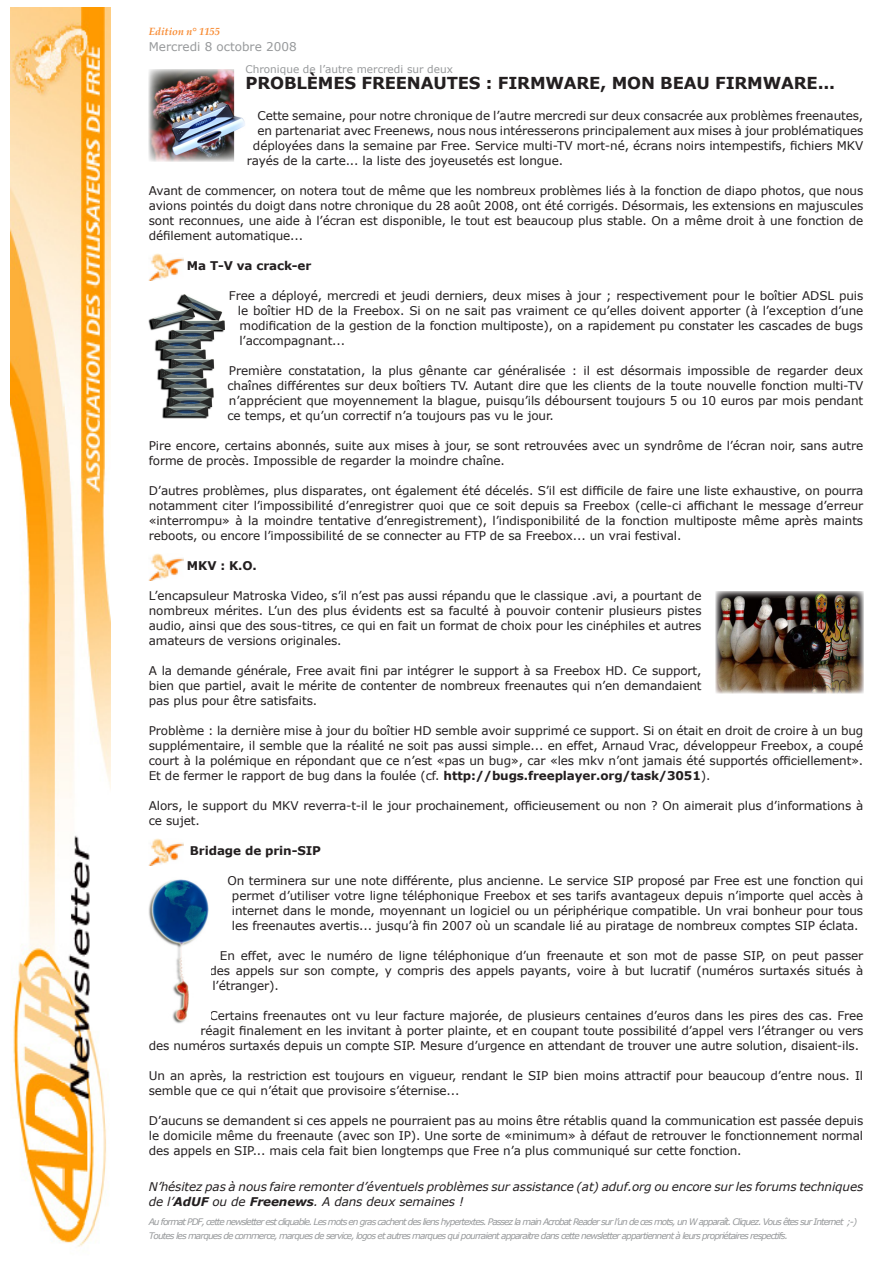
<style>
.page{position:relative;width:893px;height:1263px;background:#fff}
.page>*{position:absolute;margin:0;border:0;box-sizing:border-box;transform-origin:0 0}
.t1{font:700 16.5px "Verdana";letter-spacing:-.01em;color:#231f20}
.t2{font:12px/15px "Verdana";letter-spacing:-.01em;color:#231f20;text-align:justify}
.t3{font:italic 12px/15px "Verdana";letter-spacing:-.01em;color:#231f20}
.t4{font:700 12px "Verdana";letter-spacing:-.01em;color:#231f20}
.t5{font:12px "Verdana";color:#97999b}
.t6{font:10.5px "Verdana";color:#97999b}
.t7{font:italic 700 10.5px "Palatino Linotype";color:#f88b33}
.t8{font:italic 9px "Verdana";letter-spacing:-.1em;color:#97999b}
.s1{font-weight:700}
</style>
<div class="page">
<img style="left:11px;top:8px;width:100px;height:1239px">
<img style="left:149px;top:69px;width:96px;height:93px">
<img style="left:149px;top:253px;width:34px;height:27px">
<img style="left:149px;top:553px;width:34px;height:27px">
<img style="left:149px;top:839px;width:34px;height:27px">
<img style="left:149px;top:294px;width:76px;height:125px">
<img style="left:716px;top:591px;width:147px;height:102px">
<img style="left:149px;top:879px;width:60px;height:144px">
<p class="t7" style="left:149px;top:24px;width:73px">Edition n° 1155</p>
<p class="t5" style="left:149px;top:39px;width:149px">Mercredi 8 octobre 2008</p>
<p class="t6" style="left:245px;top:62px;width:209px">Chronique de l’autre mercredi sur deux</p>
<p class="t1" style="left:245px;top:73px;width:332px">Problèmes freenautes : FIRMWARE</p>
<p class="t1" style="left:600px;top:73px;width:26px">, MON</p>
<p class="t1" style="left:660px;top:73px;width:13px">BEAU</p>
<p class="t1" style="left:715px;top:73px;width:79px">FIRMWARE</p>
<p class="t1" style="left:818px;top:73px;width:19px">...</p>
<p class="t2" style="left:257px;top:108px;width:607px">Cette semaine, pour notre chronique de l’autre mercredi sur deux consacrée aux problèmes freenautes,</p>
<p class="t2" style="left:257px;top:123px;width:607px">en partenariat avec Freenews, nous nous intéresserons principalement aux mises à jour problématiques</p>
<p class="t2" style="left:253px;top:138px;width:612px">déployées dans la semaine par Free. Service multi-TV mort-né, écrans noirs intempestifs, fichiers MKV</p>
<p class="t2" style="left:247px;top:153px;width:318px">rayés de la carte... la liste des joyeusetés est longue.</p>
<p class="t2" style="left:149px;top:183px;width:716px">Avant de commencer, on notera tout de même que les nombreux problèmes liés à la fonction de diapo photos, que nous avions pointés du doigt dans notre chronique du 28 août 2008, ont été corrigés. Désormais, les extensions en majuscules sont reconnues, une aide à l’écran est disponible, le tout est beaucoup plus stable. On a même droit à une fonction de défilement automatique...</p>
<p class="t4" style="left:187px;top:258px;width:126px">M a T-V va crack-er</p>
<p class="t2" style="left:238px;top:288px;width:627px;text-indent:-9px">Free a déployé, mercredi et jeudi derniers, deux mises à jour ; respectivement pour le boîtier ADSL puis le boîtier HD de la Freebox. Si on ne sait pas vraiment ce qu’elles doivent apporter (à l’exception d’une modification de la gestion de la fonction multiposte), on a rapidement pu constater les cascades de bugs l’accompagnant...</p>
<p class="t2" style="left:227px;top:363px;width:637px">Première constatation, la plus gênante car généralisée : il est désormais impossible de regarder deux chaînes différentes sur deux boîtiers TV. Autant dire que les clients de la toute nouvelle fonction multi-TV n’apprécient que moyennement la blague, puisqu’ils déboursent toujours 5 ou 10 euros par mois pendant ce temps, et qu’un correctif n’a toujours pas vu le jour.</p>
<p class="t2" style="left:149px;top:438px;width:716px">Pire encore, certains abonnés, suite aux mises à jour, se sont retrouvées avec un syndrôme de l’écran noir, sans autre forme de procès. Impossible de regarder la moindre chaîne.</p>
<p class="t2" style="left:149px;top:483px;width:716px">D’autres problèmes, plus disparates, ont également été décelés. S’il est difficile de faire une liste exhaustive, on pourra notamment citer l’impossibilité d’enregistrer quoi que ce soit depuis sa Freebox (celle-ci affichant le message d’erreur «interrompu» à la moindre tentative d’enregistrement), l’indisponibilité de la fonction multiposte même après maints reboots, ou encore l’impossibilité de se connecter au FTP de sa Freebox... un vrai festival.</p>
<p class="t4" style="left:187px;top:558px;width:71px">M KV : K.O.</p>
<p class="t2" style="left:149px;top:588px;width:554px">L’encapsuleur Matroska Video, s’il n’est pas aussi répandu que le classique .avi, a pourtant de nombreux mérites. L’un des plus évidents est sa faculté à pouvoir contenir plusieurs pistes audio, ainsi que des sous-titres, ce qui en fait un format de choix pour les cinéphiles et autres amateurs de versions originales.</p>
<p class="t2" style="left:149px;top:663px;width:554px">A la demande générale, Free avait fini par intégrer le support à sa Freebox HD. Ce support, bien que partiel, avait le mérite de contenter de nombreux freenautes qui n’en demandaient pas plus pour être satisfaits.</p>
<p class="t2" style="left:149px;top:723px;width:716px">Problème : la dernière mise à jour du boîtier HD semble avoir supprimé ce support. Si on était en droit de croire à un bug supplémentaire, il semble que la réalité ne soit pas aussi simple... en effet, Arnaud Vrac, développeur Freebox, a coupé court à la polémique en répondant que ce n’est «pas un bug», car «les mkv n’ont jamais été supportés officiellement».<br>Et de fermer le rapport de bug dans la foulée (cf. <span class="s1">http://bugs.freeplayer.org/task/3051</span>).</p>
<p class="t2" style="left:149px;top:798px;width:716px">Alors, le support du MKV reverra-t-il le jour prochainement, officieusement ou non ? On aimerait plus d’informations à ce sujet.</p>
<p class="t4" style="left:190px;top:843px;width:133px">Bridage de prin-SIP</p>
<p class="t2" style="left:227px;top:873px;width:637px;text-align:center">On terminera sur une note différente, plus ancienne. Le service SIP proposé par Free est une fonction qui permet d’utiliser votre ligne téléphonique Freebox et ses tarifs avantageux depuis n’importe quel accès à internet dans le monde, moyennant un logiciel ou un périphérique compatible. Un vrai bonheur pour tous les freenautes avertis... jusqu’à fin 2007 où un scandale lié au piratage de nombreux comptes SIP éclata.</p>
<p class="t2" style="left:209px;top:948px;width:655px;text-indent:10px">En effet, avec le numéro de ligne téléphonique d’un freenaute et son mot de passe SIP, on peut passer des appels sur son compte, y compris des appels payants, voire à but lucratif (numéros surtaxés situés à l’étranger).</p>
<p class="t2" style="left:209px;top:1008px;width:655px">Certains freenautes ont vu leur facture majorée, de plusieurs centaines d’euros dans les pires des cas. Free</p>
<p class="t2" style="left:200px;top:1023px;width:664px">réagit finalement en les invitant à porter plainte, et en coupant toute possibilité d’appel vers l’étranger ou vers</p>
<p class="t2" style="left:149px;top:1038px;width:712px">des numéros surtaxés depuis un compte SIP. Mesure d’urgence en attendant de trouver une autre solution, disaient-ils.</p>
<p class="t2" style="left:149px;top:1068px;width:716px">Un an après, la restriction est toujours en vigueur, rendant le SIP bien moins attractif pour beaucoup d’entre nous. Il semble que ce qui n’était que provisoire s’éternise...</p>
<p class="t2" style="left:149px;top:1113px;width:716px">D’aucuns se demandent si ces appels ne pourraient pas au moins être rétablis quand la communication est passée depuis le domicile même du freenaute (avec son IP). Une sorte de «minimum» à défaut de retrouver le fonctionnement normal des appels en SIP... mais cela fait bien longtemps que Free n’a plus communiqué sur cette fonction.</p>
<p class="t3" style="left:149px;top:1179px;width:716px">N’hésitez pas à nous faire remonter d’éventuels problèmes sur assistance (at) aduf.org ou encore sur les forums techniques de l’<span class="s1">AdUF</span> ou de <span class="s1">Freenews</span>. A dans deux semaines !</p>
<p class="t8" style="left:149px;top:1216px;width:710px">Au format PDF, cette newsletter est cliquable. Les mots en gras cachent des liens hypertextes. Passez la main Acrobat Reader sur l’un de ces mots, un W apparaît. Cliquez. Vous êtes sur Internet ;-)</p>
<p class="t8" style="left:149px;top:1230px;width:641px">Toutes les marques de commerce, marques de service, logos et autres marques qui pourraient apparaitre dans cette newsletter appartiennent à leurs propriétaires respectifs.</p>
</div>
